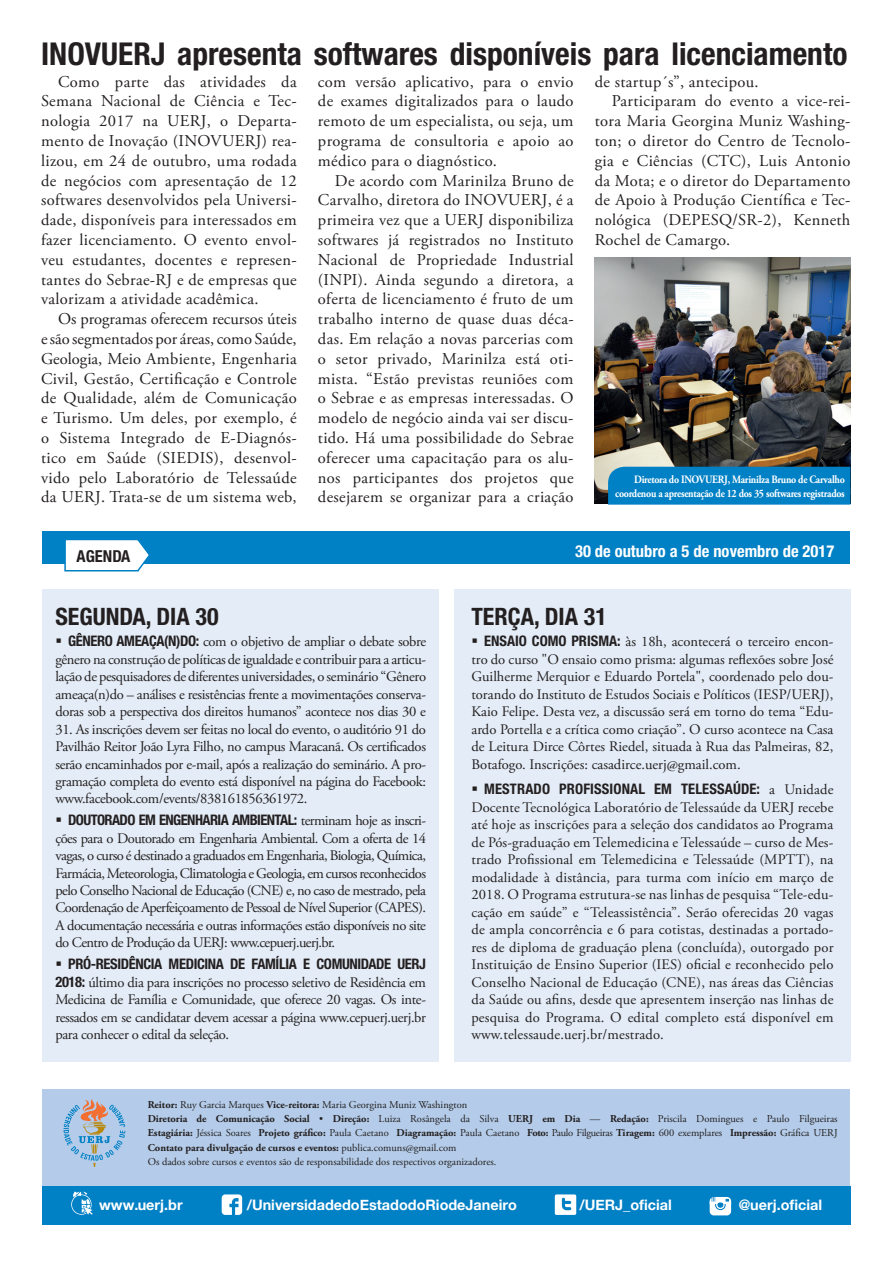
<style>
.page{position:relative;width:893px;height:1263px;background:#fff}
.page>*{position:absolute;margin:0;border:0;box-sizing:border-box;transform-origin:0 0}
.t1{font:700 condensed 31.5px "Helvetica Neue";color:#231f20}
.t2{font:700 condensed 24px "Helvetica Neue";color:#231f20}
.t3{font:16.5px/19.8px "Adobe Garamond Pro";letter-spacing:.02em;color:#231f20;text-align:justify}
.t4{font:700 condensed 16.5px "Helvetica Neue";color:#fff}
.t5{font:700 condensed 16.5px "Helvetica Neue";color:#231f20}
.t6{font:14.55px/17.4px "Adobe Garamond Pro";letter-spacing:-.025em;color:#231f20;text-align:justify}
.t7{font:700 condensed 14.55px "Helvetica Neue";letter-spacing:-.025em;color:#231f20}
.t8{font:700 condensed 14.55px "Helvetica Neue";letter-spacing:.01em;color:#231f20}
.t9{font:700 14.4px "Helvetica Neue";color:#fff}
.t10{font:700 11.25px/13.5px "Adobe Garamond Pro";letter-spacing:-.025em;color:#fff;text-align:right;scale:.88 1}
.t11{font:10.5px/14.2px "Adobe Garamond Pro";color:#231f20}
.s1{font-family:"Helvetica Neue";font-weight:700;font-stretch:condensed}
.s2{font-family:"Adobe Garamond Pro";font-weight:400;font-stretch:normal}
.s3{font-weight:700}
</style>
<div class="page">
<div style="left:43px;top:1089px;width:807px;height:97px;background:#b4cce9"></div>
<svg style="left:64px;top:1099px;width:61px;height:68px"></svg>
<div style="left:43px;top:531px;width:807px;height:33px;background:#0080c5"></div>
<div style="left:43px;top:589px;width:396px;height:473px;background:#e4edf7"></div>
<div style="left:454px;top:589px;width:396px;height:473px;background:#e4edf7"></div>
<svg style="left:64px;top:540px;width:85px;height:32px"></svg>
<div style="left:43px;top:1186px;width:808px;height:39px;background:#0080c5"></div>
<svg style="left:71px;top:1191px;width:22px;height:24px"></svg>
<svg style="left:222px;top:1194px;width:20px;height:21px"></svg>
<svg style="left:555px;top:1194px;width:21px;height:21px"></svg>
<svg style="left:710px;top:1197px;width:21px;height:18px"></svg>
<img style="left:595px;top:258px;width:255px;height:246px">
<div style="left:608px;top:467px;width:242px;height:38px;background:#0080c5"></div>
<h1 class="t1" style="left:41px;top:35px;width:808px">INOVUERJ apresenta softwares disponíveis para licenciamento</h1>
<p class="t3" style="left:41px;top:72px;width:257px;text-indent:17px">Como parte das atividades da Semana Nacional de Ciência e Tec&shy;nologia 2017 na UERJ, o Departa&shy;mento de Inovação (INOVUERJ) rea&shy;lizou, em 24 de outubro, uma rodada de negócios com apresentação de 12 softwares desenvolvidos pela Universi&shy;dade, disponíveis para interessados em fazer licenciamento. O evento envol&shy;veu estudantes, docentes e represen&shy;tantes do Sebrae-RJ e de empresas que valorizam a atividade acadêmica.</p>
<p class="t3" style="left:41px;top:310px;width:257px;text-indent:17px">Os programas oferecem recursos úteis e são segmentados por áreas, como Saúde, Geologia, Meio Ambiente, Engenharia Civil, Gestão, Certificação e Controle de Qualidade, além de Comunicação e Turismo. Um deles, por exemplo, é o Sistema Integrado de E-Diagnós&shy;tico em Saúde (SIEDIS), desenvol&shy;vido pelo Laboratório de Telessaúde da UERJ. Trata-se de um sistema web,</p>
<p class="t3" style="left:318px;top:72px;width:257px">com versão aplicativo, para o envio de exames digitalizados para o laudo remoto de um especialista, ou seja, um programa de consultoria e apoio ao médico para o diagnóstico.</p>
<p class="t3" style="left:318px;top:171px;width:257px;text-indent:17px">De acordo com Marinilza Bruno de Carvalho, diretora do INOVUERJ, é a primeira vez que a UERJ disponibiliza softwares já registrados no Instituto Nacional de Propriedade Industrial (INPI). Ainda segundo a diretora, a oferta de licenciamento é fruto de um trabalho interno de quase duas déca&shy;das. Em relação a novas parcerias com o setor privado, Marinilza está oti&shy;mista. “Estão previstas reuniões com o Sebrae e as empresas interessadas. O modelo de negócio ainda vai ser discu&shy;tido. Há uma possibilidade do Sebrae oferecer uma capacitação para os alu&shy;nos participantes dos projetos que desejarem se organizar para a criação</p>
<p class="t3" style="left:595px;top:72px;width:165px">de startup´s”, antecipou.</p>
<p class="t3" style="left:612px;top:92px;width:240px">Participaram do evento a vice-rei-</p>
<p class="t3" style="left:595px;top:112px;width:257px">tora Maria Georgina Muniz Washing-</p>
<p class="t3" style="left:595px;top:131px;width:257px">ton; o diretor do Centro de Tecnolo-</p>
<p class="t3" style="left:595px;top:151px;width:257px">gia e Ciências (CTC), Luis Antonio</p>
<p class="t3" style="left:595px;top:171px;width:257px">da Mota; e o diretor do Departamento</p>
<p class="t3" style="left:595px;top:191px;width:257px">de Apoio à Produção Científica e Tec-</p>
<p class="t3" style="left:595px;top:211px;width:257px">nológica (DEPESQ/SR-2), Kenneth</p>
<p class="t3" style="left:595px;top:230px;width:137px">Rochel de Camargo.</p>
<p class="t10" style="left:615px;top:473px;width:263px">Diretora do INOVUERJ, Marinilza Bruno de Carvalho coordenou a apresentação de 12 dos 35 softwares registrados</p>
<p class="t5" style="left:77px;top:546px;width:55px">AGENDA</p>
<p class="t4" style="left:575px;top:541px;width:261px">30 de outubro a 5 de novembro de 2017</p>
<h2 class="t2" style="left:55px;top:601px;width:165px">SEGUNDA, DIA 30</h2>
<p class="t6" style="left:55px;top:633px;width:372px;text-indent:13px"><span class="s1">GÊNERO AMEAÇA(N)DO:</span> com o objetivo de ampliar o debate sobre gênero na construção de políticas de igualdade e contribuir para a articu&shy;lação de pesquisadores de diferentes universidades, o seminário “Gênero ameaça(n)do – análises e resistências frente a movimentações conserva&shy;doras sob a perspectiva dos direitos humanos” acontece nos dias 30 e</p>
<p class="t6" style="left:55px;top:721px;width:372px">31. As inscrições devem ser feitas no local do evento, o auditório 91 do Pavilhão Reitor João Lyra Filho, no campus Maracanã. Os certificados serão encaminhados por e-mail, após a realização do seminário. A pro&shy;gramação completa do evento está disponível na página do Facebook: www.facebook.com/events/838161856361972.</p>
<p class="t7" style="left:68px;top:811px;width:359px">DOUTORADO EM ENGENHARIA AMBIENTAL: <span class="s2">terminam hoje as inscri-</span></p>
<p class="t6" style="left:55px;top:830px;width:372px">ções para o Doutorado em Engenharia Ambiental. Com a oferta de 14 vagas, o curso é destinado a graduados em Engenharia, Biologia, Química, Farmácia, Meteorologia, Climatologia e Geologia, em cursos reconhecidos pelo Conselho Nacional de Educação (CNE) e, no caso de mestrado, pela Coordenação de Aperfeiçoamento de Pessoal de Nível Superior (CAPES).<br>A documentação necessária e outras informações estão disponíveis no site do Centro de Produção da UERJ: www.cepuerj.uerj.br.</p>
<p class="t7" style="left:68px;top:955px;width:359px">PRÓ-RESIDÊNCIA MEDICINA DE FAMÍLIA E COMUNIDADE UERJ</p>
<p class="t6" style="left:55px;top:974px;width:372px"><span class="s1">2018:</span> último dia para inscrições no processo seletivo de Residência em Medicina de Família e Comunidade, que oferece 20 vagas. Os inte&shy;ressados em se candidatar devem acessar a página www.cepuerj.uerj.br para conhecer o edital da seleção.</p>
<h2 class="t2" style="left:471px;top:601px;width:137px">TERÇA, DIA 31</h2>
<p class="t6" style="left:471px;top:633px;width:363px;text-indent:13px"><span class="s1">ENSAIO COMO PRISMA:</span> às 18h, acontecerá o terceiro encon&shy;tro do curso "O ensaio como prisma: algumas reflexões sobre José Guilherme Merquior e Eduardo Portela", coordenado pelo dou&shy;torando do Instituto de Estudos Sociais e Políticos (IESP/UERJ), Kaio Felipe. Desta vez, a discussão será em torno do tema “Edu&shy;ardo Portella e a crítica como criação”. O curso acontece na Casa de Leitura Dirce Côrtes Riedel, situada à Rua das Palmeiras, 82, Botafogo. Inscrições: casadirce.uerj@gmail.com.</p>
<p class="t8" style="left:484px;top:780px;width:351px">MESTRADO PROFISSIONAL EM TELESSAÚDE: <span class="s2">a Unidade</span></p>
<p class="t6" style="left:471px;top:799px;width:364px">Docente Tecnológica Laboratório de Telessaúde da UERJ recebe até hoje as inscrições para a seleção dos candidatos ao Programa de Pós-graduação em Telemedicina e Telessaúde – curso de Mes&shy;trado Profissional em Telemedicina e Telessaúde (MPTT), na modalidade à distância, para turma com início em março de 2018. O Programa estrutura-se nas linhas de pesquisa “Tele-edu&shy;cação em saúde” e “Teleassistência”. Serão oferecidas 20 vagas de ampla concorrência e 6 para cotistas, destinadas a portado&shy;res de diploma de graduação plena (concluída), outorgado por Instituição de Ensino Superior (IES) oficial e reconhecido pelo Conselho Nacional de Educação (CNE), nas áreas das Ciências da Saúde ou afins, desde que apresentem inserção nas linhas de pesquisa do Programa. O edital completo está disponível em www.telessaude.uerj.br/mestrado.</p>
<p class="t11" style="left:148px;top:1098px;width:691px"><span class="s3">Reitor:</span> Ruy Garcia Marques <span class="s3">Vice-reitora:</span> Maria Georgina Muniz Washington<br><span class="s3">Diretoria de Comunicação Social</span> • <span class="s3">Direção:</span> Luiza Rosângela da Silva <span class="s3">UERJ em Dia</span> — <span class="s3">Redação:</span> Priscila Domingues e Paulo Filgueiras <span class="s3">Estagiária:</span> Jéssica Soares <span class="s3">Projeto gráfico:</span> Paula Caetano <span class="s3">Diagramação:</span> Paula Caetano <span class="s3">Foto:</span> Paulo Filgueiras <span class="s3">Tiragem:</span> 600 exemplares <span class="s3">Impressão:</span> Gráfica UERJ <span class="s3">Contato para divulgação de cursos e eventos:</span> publica.comuns@gmail.com<br>Os dados sobre cursos e eventos são de responsabilidade dos respectivos organizadores.</p>
<p class="t9" style="left:99px;top:1194px;width:85px">www.uerj.br</p>
<p class="t9" style="left:247px;top:1194px;width:272px">/UniversidadedoEstadodoRiodeJaneiro</p>
<p class="t9" style="left:579px;top:1194px;width:94px">/UERJ_oficial</p>
<p class="t9" style="left:739px;top:1194px;width:85px">@uerj.oficial</p>
</div>
